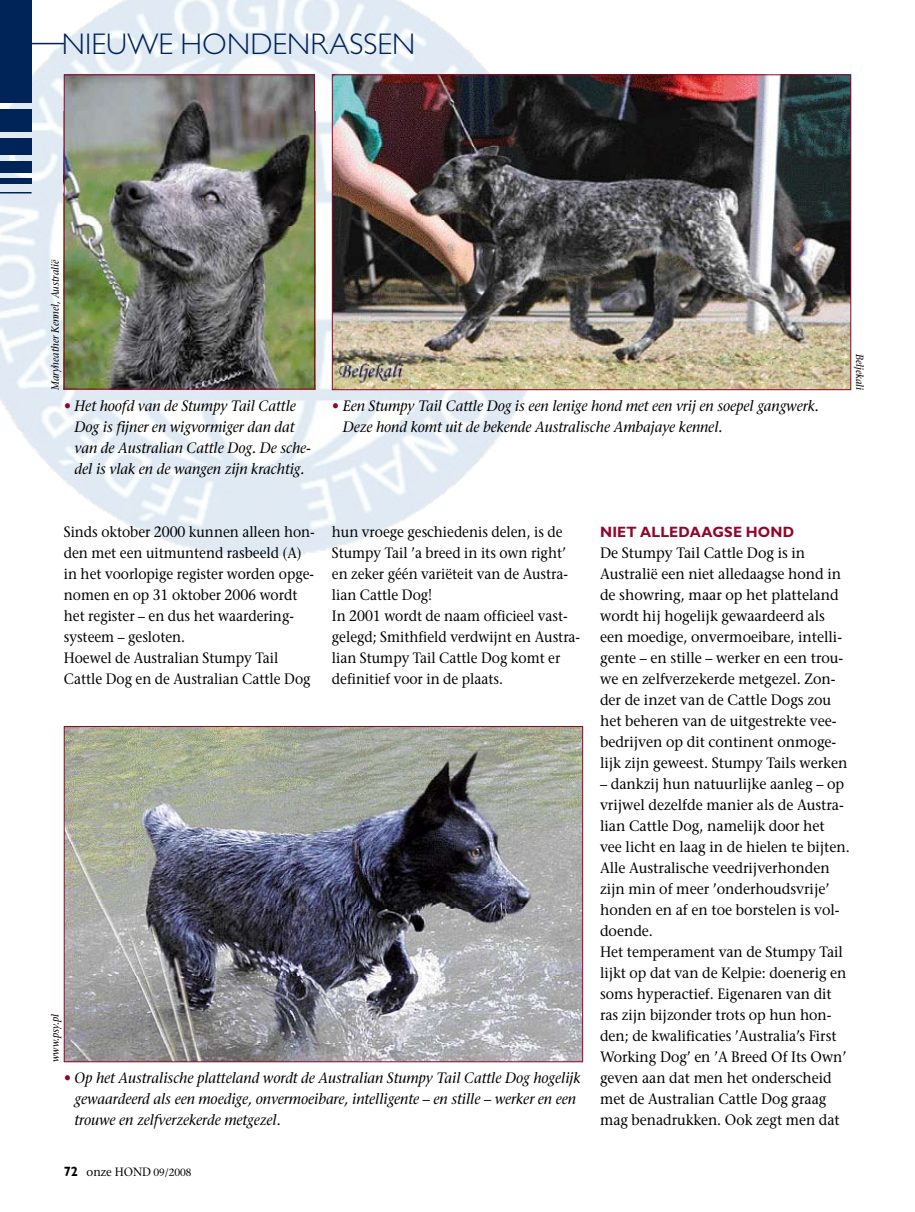
<style>
.page{position:relative;width:915px;height:1212px;background:#fff}
.page>*{position:absolute;margin:0;border:0;box-sizing:border-box;transform-origin:0 0}
.t1{font:300 30px "Gill Sans Std";letter-spacing:.005em;color:#002458}
.t2{font:500 15px/21px "Stone Serif Std";letter-spacing:-.005em;color:#000;scale:.95 1}
.t3{font:500 15px/21px "Stone Serif Std";letter-spacing:-.005em;color:#000;scale:.92 1}
.t4{font:italic 500 15px/21px "Stone Serif Std";letter-spacing:-.005em;color:#000;scale:.95 1}
.t5{font:700 15px "Gill Sans Std";letter-spacing:.015em;color:#92062a;scale:.95 1}
.t6{font:500 12px "Stone Serif Std";letter-spacing:-.005em;color:#000;scale:.95 1}
.t7{font:italic 500 10.5px "Stone Serif Std";letter-spacing:-.005em;color:#000;scale:.95 1}
.s1{color:#92062a}
.s2{font-family:"Gill Sans Std";font-weight:700;font-size:13.5px}
.s3{font-size:10.5px}
</style>
<div class="page">
<img style="left:0;top:0;width:556px;height:555px">
<img style="left:66px;top:76px;width:247px;height:311px">
<div style="left:64px;top:74px;width:251px;height:315px;border:1px solid #92062a"></div>
<img style="left:334px;top:76px;width:514px;height:312px">
<div style="left:332px;top:74px;width:518px;height:316px;border:1px solid #92062a"></div>
<img style="left:66px;top:728px;width:515px;height:332px">
<hr style="left:0;top:43px;width:64px;height:1px;background:#002458">
<div style="left:0;top:0;width:31px;height:102px;background:#002458"></div>
<div style="left:0;top:109px;width:31px;height:23px;background:#002458"></div>
<div style="left:0;top:138px;width:31px;height:16px;background:#002458"></div>
<div style="left:0;top:161px;width:31px;height:11px;background:#002458"></div>
<div style="left:0;top:179px;width:31px;height:5px;background:#002458"></div>
<hr style="left:0;top:192px;width:32px;height:1px;background:#002458">
<h1 class="t1" style="left:62px;top:27px;width:141px">NIEUWE HONDEN</h1>
<h1 class="t1" style="left:310px;top:27px;width:85px">RASSEN</h1>
<p class="t7" style="left:49px;top:390px;width:139px;rotate:-90deg">Maryheather Kennel, Australië</p>
<p class="t4" style="left:74px;top:395px;width:250px;text-indent:-11px"><span class="s1">•</span> Het hoofd van de Stumpy Tail Cattle Dog is fijner en wigvormiger dan dat van de Australian Cattle Dog. De sche&shy;del is vlak en de wangen zijn krachtig.</p>
<p class="t4" style="left:342px;top:395px;width:502px;text-indent:-11px"><span class="s1">•</span> Een Stumpy Tail Cattle Dog is een lenige hond met een vrij en soepel gangwerk.<br>Deze hond komt uit de bekende Australische Ambajaye kennel.</p>
<p class="t7" style="left:865px;top:354px;width:40px;rotate:90deg">Beljekali</p>
<p class="t3" style="left:64px;top:521px;width:274px">Sinds oktober 2000 kunnen alleen hon&shy;den met een uitmuntend rasbeeld (A) in het voorlopige register worden opge&shy;nomen en op 31 oktober 2006 wordt het register – en dus het waardering&shy;systeem – gesloten.<br>Hoewel de Australian Stumpy Tail Cattle Dog en de Australian Cattle Dog</p>
<p class="t3" style="left:332px;top:521px;width:271px">hun vroege geschiedenis delen, is de Stumpy Tail ’a breed in its own right’ en zeker géén variëteit van de Austra&shy;lian Cattle Dog!<br>In 2001 wordt de naam officieel vast&shy;gelegd; Smithfield verdwijnt en Austra&shy;lian Stumpy Tail Cattle Dog komt er definitief voor in de plaats.</p>
<p class="t5" style="left:600px;top:523px;width:206px">NI ET ALLEDAAGSE HOND</p>
<p class="t2" style="left:600px;top:542px;width:262px">De Stumpy Tail Cattle Dog is in Australië een niet alledaagse hond in de showring, maar op het platteland wordt hij hogelijk gewaardeerd als een moedige, onvermoeibare, intelli&shy;gente – en stille – werker en een trou&shy;we en zelfverzekerde metgezel. Zon&shy;der de inzet van de Cattle Dogs zou het beheren van de uitgestrekte vee&shy;bedrijven op dit continent onmoge&shy;lijk zijn geweest. Stumpy Tails werken</p>
<p class="t2" style="left:600px;top:773px;width:264px">– dankzij hun natuurlijke aanleg – op vrijwel dezelfde manier als de Austra&shy;lian Cattle Dog, namelijk door het vee licht en laag in de hielen te bijten.<br>Alle Australische veedrijverhonden zijn min of meer ’onderhoudsvrije’ honden en af en toe borstelen is vol&shy;doende.<br>Het temperament van de Stumpy Tail lijkt op dat van de Kelpie: doenerig en soms hyperactief. Eigenaren van dit ras zijn bijzonder trots op hun hon&shy;den; de kwalificaties ’Australia’s First Working Dog’ en ’A Breed Of Its Own’ geven aan dat men het onderscheid met de Australian Cattle Dog graag mag benadrukken. Ook zegt men dat</p>
<p class="t7" style="left:49px;top:1062px;width:52px;rotate:-90deg">www.psy.pl</p>
<p class="t4" style="left:74px;top:1067px;width:534px;text-indent:-11px"><span class="s1">•</span> Op het Australische platteland wordt de Australian Stumpy Tail Cattle Dog hogelijk gewaardeerd als een moedige, onvermoeibare, intelligente – en stille – werker en een trouwe en zelfverzekerde metgezel.</p>
<p class="t6" style="left:64px;top:1164px;width:136px"><span class="s2">72</span> onze HOND <span class="s3">09/2008</span></p>
</div>
